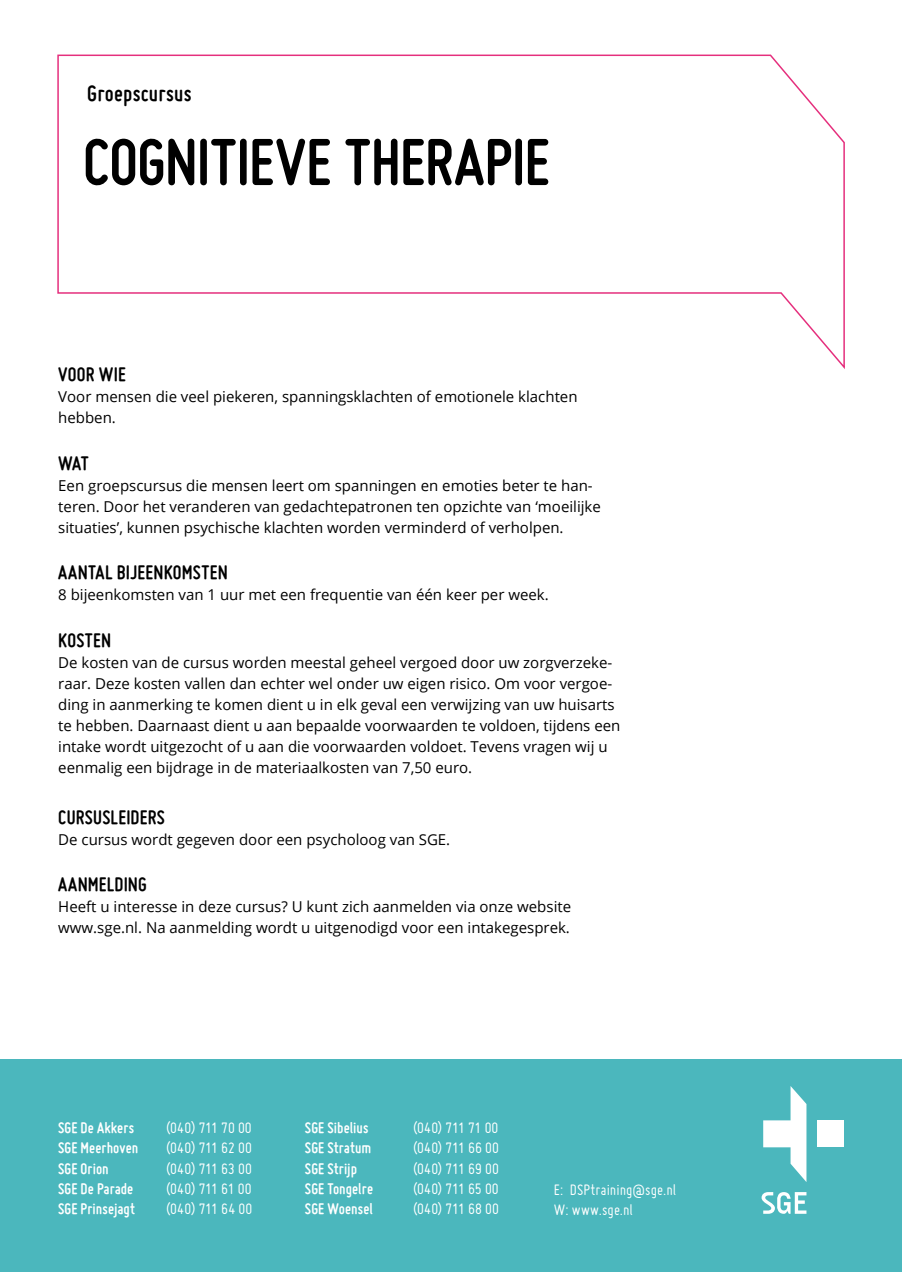
<style>
.page{position:relative;width:902px;height:1272px;background:#fff}
.page>*{position:absolute;margin:0;border:0;box-sizing:border-box;transform-origin:0 0}
.t1{font:700 69px "Miso";letter-spacing:-.005em;color:#000}
.t2{font:700 24px "Miso";letter-spacing:.01em;color:#000}
.kopje{font:700 21px "Miso";letter-spacing:.015em;color:#000}
.t3{font:16.5px "Miso";letter-spacing:.005em;color:#fff}
.t4{font:700 16.5px "Miso";letter-spacing:.005em;color:#fff}
.bodytekst{font:15px/21px "Open Sans";color:#000}
</style>
<div class="page">
<svg style="left:57px;top:54px;width:788px;height:315px"></svg>
<div style="left:0;top:1059px;width:901px;height:212px;background:#4bb7bd"></div>
<svg style="left:761px;top:1192px;width:45px;height:21px"></svg>
<div style="left:817px;top:1120px;width:27px;height:27px;background:#fff"></div>
<svg style="left:763px;top:1086px;width:43px;height:96px"></svg>
<p class="t2" style="left:87px;top:80px;width:106px">Groepscursus</p>
<p class="t1" style="left:83px;top:123px;width:468px">COGNITIEVE THERAPIE</p>
<p class="kopje" style="left:58px;top:363px;width:69px">VOOR WIE</p>
<p class="bodytekst" style="left:58px;top:386px;width:520px">Voor mensen die veel piekeren, spanningsklachten of emotionele klachten</p>
<p class="bodytekst" style="left:58px;top:407px;width:59px">hebben.</p>
<p class="kopje" style="left:58px;top:451px;width:32px">WAT</p>
<p class="bodytekst" style="left:58px;top:475px;width:544px">Een groepscursus die mensen leert om spanningen en emoties beter te han&shy;teren. Door het veranderen van gedachtepatronen ten opzichte van ‘moeilijke situaties’, kunnen psychische klachten worden verminderd of verholpen.</p>
<p class="kopje" style="left:58px;top:561px;width:171px">AANTAL BIJEENKOMSTEN</p>
<p class="bodytekst" style="left:58px;top:584px;width:492px">8 bijeenkomsten van 1 uur met een frequentie van één keer per week.</p>
<p class="kopje" style="left:58px;top:628px;width:55px">KOSTEN</p>
<p class="bodytekst" style="left:58px;top:652px;width:563px">De kosten van de cursus worden meestal geheel vergoed door uw zorgverzeke&shy;raar. Deze kosten vallen dan echter wel onder uw eigen risico. Om voor vergoe&shy;ding in aanmerking te komen dient u in elk geval een verwijzing van uw huisarts te hebben. Daarnaast dient u aan bepaalde voorwaarden te voldoen, tijdens een intake wordt uitgezocht of u aan die voorwaarden voldoet. Tevens vragen wij u eenmalig een bijdrage in de materiaalkosten van 7,50 euro.</p>
<p class="kopje" style="left:58px;top:805px;width:108px">CURSUSLEIDERS</p>
<p class="bodytekst" style="left:58px;top:828px;width:393px">De cursus wordt gegeven door een psycholoog van SGE.</p>
<p class="kopje" style="left:58px;top:872px;width:90px">AANMELDING</p>
<p class="bodytekst" style="left:58px;top:895px;width:514px">Heeft u interesse in deze cursus? U kunt zich aanmelden via onze website</p>
<p class="bodytekst" style="left:58px;top:916px;width:513px">www.sge.nl. Na aanmelding wordt u uitgenodigd voor een intakegesprek.</p>
<p class="t4" style="left:58px;top:1118px;width:77px">SGE De Akkers</p>
<p class="t3" style="left:166px;top:1118px;width:87px">(040) 711 70 00</p>
<p class="t4" style="left:58px;top:1138px;width:82px">SGE Meerhoven</p>
<p class="t3" style="left:166px;top:1138px;width:87px">(040) 711 62 00</p>
<p class="t4" style="left:58px;top:1158px;width:52px">SGE Orion</p>
<p class="t3" style="left:166px;top:1159px;width:87px">(040) 711 63 00</p>
<p class="t4" style="left:58px;top:1179px;width:77px">SGE De Parade</p>
<p class="t3" style="left:166px;top:1179px;width:87px">(040) 711 61 00</p>
<p class="t4" style="left:58px;top:1199px;width:79px">SGE Prinsejagt</p>
<p class="t3" style="left:166px;top:1199px;width:88px">(040) 711 64 00</p>
<p class="t4" style="left:305px;top:1118px;width:65px">SGE Sibelius</p>
<p class="t3" style="left:413px;top:1118px;width:87px">(040) 711 71 00</p>
<p class="t4" style="left:305px;top:1138px;width:68px">SGE Stratum</p>
<p class="t3" style="left:413px;top:1138px;width:87px">(040) 711 66 00</p>
<p class="t4" style="left:305px;top:1158px;width:54px">SGE Strijp</p>
<p class="t3" style="left:413px;top:1159px;width:87px">(040) 711 69 00</p>
<p class="t4" style="left:305px;top:1179px;width:70px">SGE Tongelre</p>
<p class="t3" style="left:413px;top:1179px;width:87px">(040) 711 65 00</p>
<p class="t4" style="left:305px;top:1199px;width:69px">SGE Woensel</p>
<p class="t3" style="left:413px;top:1199px;width:87px">(040) 711 68 00</p>
<p class="t3" style="left:554px;top:1180px;width:124px">E: DSPtraining@sge.nl</p>
<p class="t3" style="left:554px;top:1200px;width:80px">W: www.sge.nl</p>
</div>
